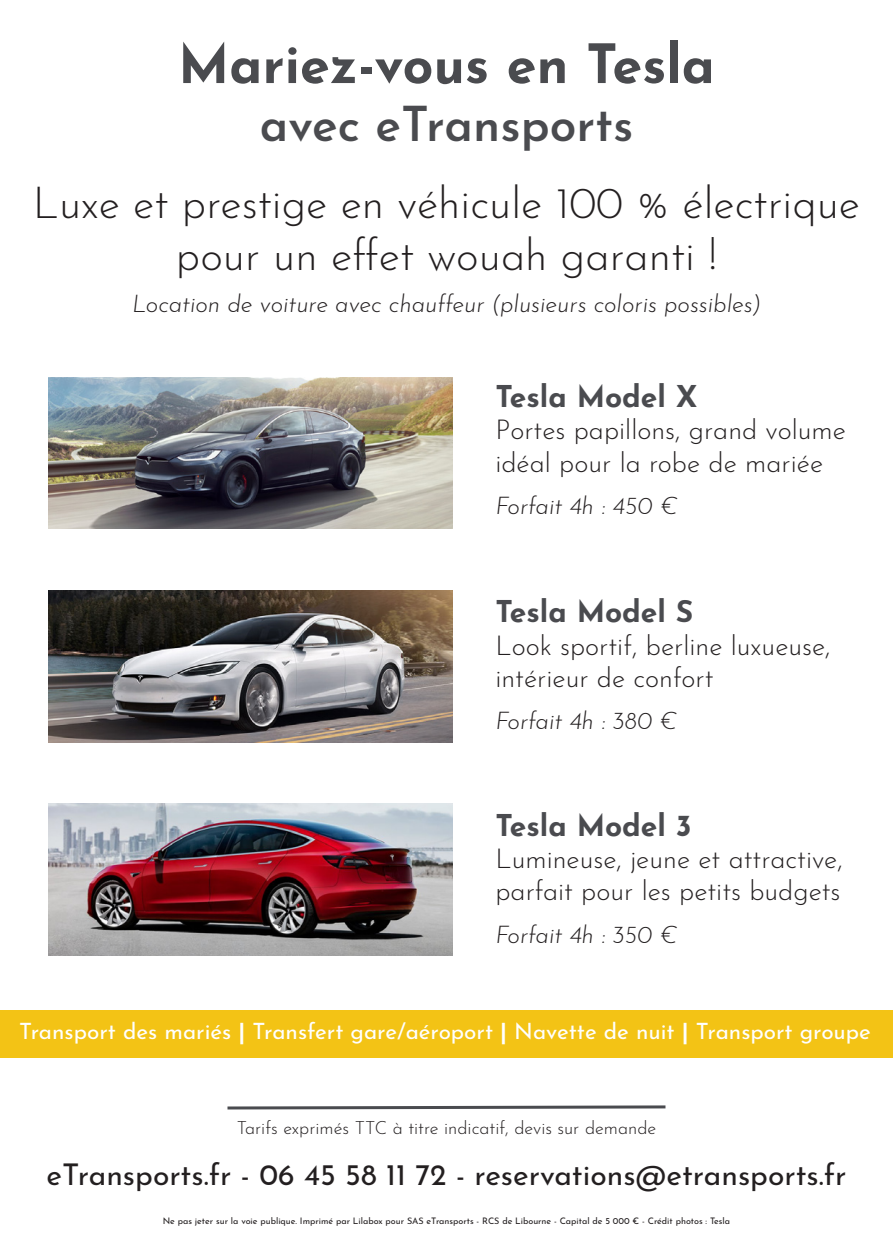
<style>
.page{position:relative;width:893px;height:1259px;background:#fff}
.page>*{position:absolute;margin:0;border:0;box-sizing:border-box;transform-origin:0 0}
.t1{font:700 54px "Josefin Sans";color:#4a4b4f}
.t2{font:600 48px "Josefin Sans";color:#4a4b4f}
.t3{font:300 43.5px/52.2px "Josefin Sans";color:#231f20;text-align:center}
.t4{font:30px "Josefin Sans";color:#231f20}
.t5{font:700 30px "Josefin Sans";color:#4a4b4f}
.t6{font:300 27px/32.4px "Josefin Sans";color:#231f20}
.t7{font:italic 300 24px "Josefin Sans";color:#231f20}
.t8{font:22.5px "Josefin Sans";color:#fff}
.t9{font:300 18px "Josefin Sans";color:#231f20}
.t10{font:9px "Josefin Sans";color:#231f20}
.s1{font-weight:700}
</style>
<div class="page">
<div style="left:0;top:1010px;width:893px;height:47px;background:#f3c315"></div>
<svg style="left:227px;top:1105px;width:439px;height:5px"></svg>
<img style="left:49px;top:377px;width:404px;height:151px">
<img style="left:49px;top:590px;width:404px;height:152px">
<img style="left:49px;top:804px;width:404px;height:151px">
<h1 class="t1" style="left:178px;top:43px;width:538px">Mariez-vous en Tesla</h1>
<h2 class="t2" style="left:260px;top:105px;width:375px">avec eTransports</h2>
<h3 class="t3" style="left:33px;top:181px;width:829px">Luxe et prestige en véhicule 100 % électrique pour un effet wouah garanti !</h3>
<p class="t7" style="left:132px;top:294px;width:630px">Location de voiture avec chauffeur (plusieurs coloris possibles)</p>
<p class="t5" style="left:495px;top:384px;width:204px">Tesla Model X</p>
<p class="t6" style="left:495px;top:416px;width:352px">Portes papillons, grand volume idéal pour la robe de mariée</p>
<p class="t7" style="left:495px;top:495px;width:184px">Forfait 4h : 450 €</p>
<p class="t5" style="left:495px;top:600px;width:199px">Tesla Model S</p>
<p class="t6" style="left:495px;top:632px;width:337px">Look sportif, berline luxueuse, intérieur de confort</p>
<p class="t7" style="left:495px;top:711px;width:183px">Forfait 4h : 380 €</p>
<p class="t5" style="left:495px;top:813px;width:198px">Tesla Model 3</p>
<p class="t6" style="left:495px;top:845px;width:349px">Lumineuse, jeune et attractive, parfait pour les petits budgets</p>
<p class="t7" style="left:495px;top:924px;width:183px">Forfait 4h : 350 €</p>
<p class="t8" style="left:19px;top:1022px;width:853px">Transport des mariés <span class="s1">|</span> Transfert gare/aéroport <span class="s1">|</span> Navette de nuit <span class="s1">|</span> Transport groupe</p>
<p class="t9" style="left:237px;top:1120px;width:421px">Tarifs exprimés TTC à titre indicatif, devis sur demande</p>
<p class="t4" style="left:47px;top:1162px;width:801px">eTransports.fr - 06 45 58 11 72 - reservations@etransports.fr</p>
<p class="t10" style="left:163px;top:1217px;width:569px">Ne pas jeter sur la voie publique. Imprimé par Lilabox pour SAS eTransports - RCS de Libourne - Capital de 5 000 € - Crédit photos : Tesla</p>
</div>
